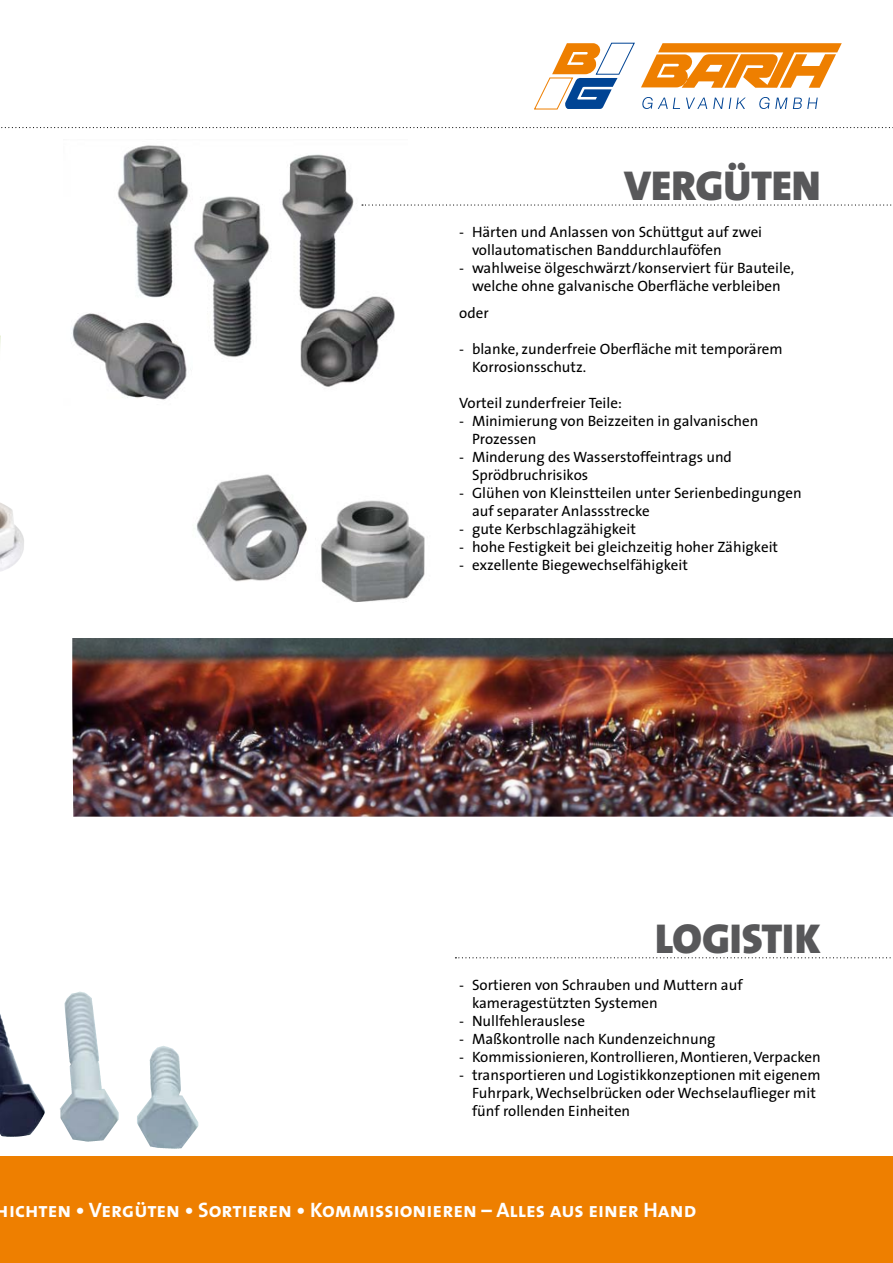
<style>
.page{position:relative;width:893px;height:1263px;background:#fff}
.page>*{position:absolute;margin:0;border:0;box-sizing:border-box;transform-origin:0 0}
.t1{font:900 42px "The Sans";color:#58585a}
.t2{font:21px "The Sans Bold Caps";color:#fff}
.t3{font:15px "The Sans";color:#000}
</style>
<div class="page">
<svg style="left:534px;top:43px;width:101px;height:66px"></svg>
<svg style="left:642px;top:97px;width:38px;height:12px"></svg>
<svg style="left:686px;top:98px;width:21px;height:11px"></svg>
<svg style="left:713px;top:98px;width:32px;height:11px"></svg>
<svg style="left:759px;top:97px;width:28px;height:12px"></svg>
<svg style="left:793px;top:98px;width:25px;height:11px"></svg>
<svg style="left:641px;top:43px;width:201px;height:45px"></svg>
<svg style="left:1px;top:127px;width:892px;height:1px"></svg>
<div style="left:0;top:1157px;width:893px;height:106px;background:#ee7f00"></div>
<svg style="left:0;top:335px;width:1px;height:12px"></svg>
<svg style="left:408px;top:204px;width:484px;height:2px"></svg>
<img style="left:72px;top:638px;width:821px;height:179px">
<img style="left:71px;top:145px;width:337px;height:255px">
<img style="left:180px;top:474px;width:254px;height:175px">
<img style="left:0;top:502px;width:24px;height:70px">
<img style="left:60px;top:992px;width:19px;height:136px">
<svg style="left:455px;top:957px;width:436px;height:1px"></svg>
<p class="t1" style="left:624px;top:150px;width:198px">VERGÜTEN</p>
<p class="t3" style="left:459px;top:220px;width:304px">- Härten und Anlassen von Schüttgut auf zwei</p>
<p class="t3" style="left:472px;top:238px;width:251px">vollautomatischen Banddurchlauföfen</p>
<p class="t3" style="left:459px;top:256px;width:336px">- wahlweise ölgeschwärzt/konserviert für Bauteile,</p>
<p class="t3" style="left:472px;top:274px;width:310px">welche ohne galvanische Oberfläche verbleiben</p>
<p class="t3" style="left:459px;top:301px;width:31px">oder</p>
<p class="t3" style="left:459px;top:337px;width:325px">- blanke, zunderfreie Oberfläche mit temporärem</p>
<p class="t3" style="left:472px;top:355px;width:116px">Korrosionsschutz.</p>
<p class="t3" style="left:459px;top:391px;width:164px">Vorteil zunderfreier Teile:</p>
<p class="t3" style="left:459px;top:409px;width:301px">- Minimierung von Beizzeiten in galvanischen</p>
<p class="t3" style="left:472px;top:427px;width:66px">Prozessen</p>
<p class="t3" style="left:459px;top:445px;width:274px">- Minderung des Wasserstoffeintrags und</p>
<p class="t3" style="left:472px;top:463px;width:118px">Sprödbruchrisikos</p>
<p class="t3" style="left:459px;top:481px;width:344px">- Glühen von Kleinstteilen unter Serienbedingungen</p>
<p class="t3" style="left:472px;top:499px;width:179px">auf separater Anlassstrecke</p>
<p class="t3" style="left:459px;top:517px;width:178px">- gute Kerbschlagzähigkeit</p>
<p class="t3" style="left:459px;top:535px;width:320px">- hohe Festigkeit bei gleichzeitig hoher Zähigkeit</p>
<p class="t3" style="left:459px;top:553px;width:230px">- exzellente Biegewechselfähigkeit</p>
<p class="t1" style="left:655px;top:903px;width:167px">LOGISTIK</p>
<p class="t3" style="left:459px;top:972px;width:285px">- Sortieren von Schrauben und Muttern auf</p>
<p class="t3" style="left:472px;top:990px;width:187px">kameragestützten Systemen</p>
<p class="t3" style="left:459px;top:1008px;width:127px">- Nullfehlerauslese</p>
<p class="t3" style="left:459px;top:1026px;width:258px">- Maßkontrolle nach Kundenzeichnung</p>
<p class="t3" style="left:459px;top:1044px;width:363px">- Kommissionieren, Kontrollieren, Montieren, Verpacken</p>
<p class="t3" style="left:459px;top:1062px;width:363px">- transportieren und Logistikkonzeptionen mit eigenem</p>
<p class="t3" style="left:472px;top:1080px;width:345px">Fuhrpark, Wechselbrücken oder Wechselauflieger mit</p>
<p class="t3" style="left:472px;top:1098px;width:160px">fünf rollenden Einheiten</p>
<h2 class="t2" style="left:-4px;top:1192px;width:702px">hichten • Vergüten • Sortieren • Kommissionieren – Alles aus einer Hand</h2>
</div>
